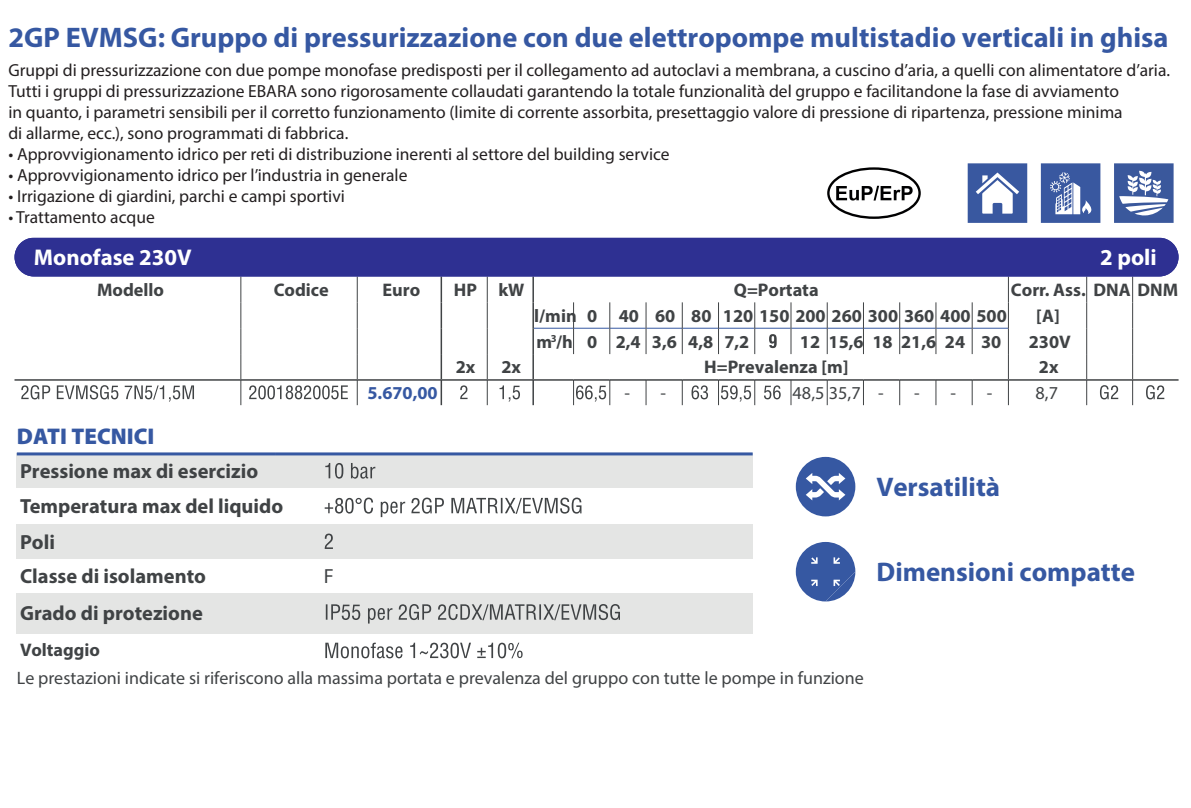
<style>
.page{position:relative;width:1191px;height:808px;background:#fff}
.page>*{position:absolute;margin:0;border:0;box-sizing:border-box;transform-origin:0 0}
.t1{font:700 28.5px "Myriad Pro";color:#3658a2}
.t2{font:700 27px "Myriad Pro";color:#3658a2}
.t3{font:700 22.8px "Myriad Pro";color:#fff}
.t4{font:900 22.8px "Myriad Pro";color:#3658a2}
.t5{font:700 20.4px/34.8px "Myriad Pro";color:#404345}
.t6{font:20.4px "Myriad Pro";color:#404345}
.t7{font:700 18.3px "Myriad Pro";color:#404345}
.t8{font:18.3px "Myriad Pro";color:#404345}
.t9{font:700 18.3px "Myriad Pro";color:#3658a2}
.t10{font:18px "Myriad Pro";color:#404345}
.t11{font:17.4px/21px "Myriad Pro";color:#231f20}
</style>
<div class="page">
<hr style="left:534px;top:328px;width:39px;height:1px;background:#3658a2">
<hr style="left:574px;top:328px;width:35px;height:1px;background:#3658a2">
<hr style="left:610px;top:328px;width:36px;height:1px;background:#3658a2">
<hr style="left:646px;top:328px;width:36px;height:1px;background:#3658a2">
<hr style="left:682px;top:328px;width:36px;height:1px;background:#3658a2">
<hr style="left:719px;top:328px;width:35px;height:1px;background:#3658a2">
<hr style="left:755px;top:328px;width:35px;height:1px;background:#3658a2">
<hr style="left:791px;top:328px;width:36px;height:1px;background:#3658a2">
<hr style="left:827px;top:328px;width:36px;height:1px;background:#3658a2">
<hr style="left:863px;top:328px;width:36px;height:1px;background:#3658a2">
<hr style="left:900px;top:328px;width:35px;height:1px;background:#3658a2">
<hr style="left:936px;top:328px;width:36px;height:1px;background:#3658a2">
<hr style="left:972px;top:328px;width:36px;height:1px;background:#3658a2">
<svg style="left:573px;top:302px;width:1px;height:52px"></svg>
<svg style="left:609px;top:302px;width:1px;height:52px"></svg>
<svg style="left:645px;top:302px;width:1px;height:52px"></svg>
<svg style="left:682px;top:302px;width:1px;height:52px"></svg>
<svg style="left:718px;top:302px;width:1px;height:52px"></svg>
<svg style="left:754px;top:302px;width:1px;height:52px"></svg>
<svg style="left:790px;top:302px;width:1px;height:52px"></svg>
<svg style="left:826px;top:302px;width:1px;height:52px"></svg>
<svg style="left:863px;top:302px;width:1px;height:52px"></svg>
<svg style="left:899px;top:302px;width:1px;height:52px"></svg>
<svg style="left:935px;top:302px;width:1px;height:52px"></svg>
<svg style="left:971px;top:302px;width:1px;height:52px"></svg>
<svg style="left:240px;top:276px;width:1px;height:129px"></svg>
<svg style="left:357px;top:276px;width:1px;height:129px"></svg>
<svg style="left:487px;top:276px;width:1px;height:129px"></svg>
<svg style="left:645px;top:381px;width:1px;height:24px"></svg>
<svg style="left:682px;top:381px;width:1px;height:24px"></svg>
<svg style="left:790px;top:381px;width:1px;height:24px"></svg>
<svg style="left:826px;top:381px;width:1px;height:24px"></svg>
<svg style="left:863px;top:381px;width:1px;height:24px"></svg>
<svg style="left:899px;top:381px;width:1px;height:24px"></svg>
<svg style="left:935px;top:381px;width:1px;height:24px"></svg>
<svg style="left:971px;top:381px;width:1px;height:24px"></svg>
<svg style="left:1008px;top:276px;width:1px;height:129px"></svg>
<svg style="left:1132px;top:276px;width:1px;height:129px"></svg>
<svg style="left:1086px;top:276px;width:1px;height:129px"></svg>
<hr style="left:440px;top:276px;width:2px;height:26px;background:#404345">
<hr style="left:440px;top:302px;width:2px;height:26px;background:#404345">
<hr style="left:440px;top:328px;width:2px;height:26px;background:#404345">
<hr style="left:440px;top:354px;width:2px;height:25px;background:#404345">
<hr style="left:440px;top:380px;width:2px;height:25px;background:#404345">
<hr style="left:532px;top:276px;width:2px;height:26px;background:#404345">
<hr style="left:532px;top:302px;width:2px;height:26px;background:#404345">
<hr style="left:532px;top:328px;width:2px;height:26px;background:#404345">
<hr style="left:532px;top:354px;width:2px;height:25px;background:#404345">
<hr style="left:532px;top:380px;width:2px;height:25px;background:#404345">
<hr style="left:15px;top:379px;width:226px;height:2px;background:#404345">
<hr style="left:241px;top:379px;width:116px;height:2px;background:#404345">
<hr style="left:357px;top:379px;width:84px;height:2px;background:#404345">
<hr style="left:441px;top:379px;width:46px;height:2px;background:#404345">
<hr style="left:487px;top:379px;width:46px;height:2px;background:#404345">
<hr style="left:533px;top:379px;width:40px;height:2px;background:#404345">
<hr style="left:573px;top:379px;width:37px;height:2px;background:#404345">
<hr style="left:610px;top:379px;width:36px;height:2px;background:#404345">
<hr style="left:646px;top:379px;width:36px;height:2px;background:#404345">
<hr style="left:682px;top:379px;width:36px;height:2px;background:#404345">
<hr style="left:718px;top:379px;width:36px;height:2px;background:#404345">
<hr style="left:754px;top:379px;width:37px;height:2px;background:#404345">
<hr style="left:791px;top:379px;width:36px;height:2px;background:#404345">
<hr style="left:827px;top:379px;width:36px;height:2px;background:#404345">
<hr style="left:863px;top:379px;width:36px;height:2px;background:#404345">
<hr style="left:899px;top:379px;width:37px;height:2px;background:#404345">
<hr style="left:936px;top:379px;width:36px;height:2px;background:#404345">
<hr style="left:972px;top:379px;width:36px;height:2px;background:#404345">
<hr style="left:1008px;top:379px;width:78px;height:2px;background:#404345">
<hr style="left:1086px;top:379px;width:46px;height:2px;background:#404345">
<hr style="left:1132px;top:379px;width:46px;height:2px;background:#404345">
<div style="left:15px;top:238px;width:1163px;height:38px;background:#2e3092;border-radius:19px"></div>
<svg style="left:769px;top:334px;width:7px;height:14px"></svg>
<svg style="left:21px;top:385px;width:173px;height:17px"></svg>
<svg style="left:249px;top:385px;width:99px;height:14px"></svg>
<svg style="left:460px;top:385px;width:7px;height:14px"></svg>
<svg style="left:499px;top:385px;width:21px;height:17px"></svg>
<svg style="left:573px;top:380px;width:37px;height:25px"></svg>
<svg style="left:691px;top:385px;width:17px;height:14px"></svg>
<svg style="left:718px;top:380px;width:37px;height:25px"></svg>
<svg style="left:764px;top:385px;width:16px;height:14px"></svg>
<svg style="left:1100px;top:385px;width:18px;height:14px"></svg>
<svg style="left:1146px;top:385px;width:18px;height:14px"></svg>
<div style="left:275px;top:593px;width:477px;height:41px;background:#e4e5e4"></div>
<div style="left:17px;top:593px;width:258px;height:41px;background:#e4e5e4"></div>
<div style="left:275px;top:524px;width:477px;height:35px;background:#e4e5e4"></div>
<div style="left:17px;top:524px;width:258px;height:35px;background:#e4e5e4"></div>
<div style="left:275px;top:454px;width:477px;height:34px;background:#e4e5e4"></div>
<div style="left:17px;top:454px;width:258px;height:34px;background:#e4e5e4"></div>
<hr style="left:17px;top:452px;width:258px;height:3px;background:#3658a2">
<hr style="left:275px;top:452px;width:477px;height:3px;background:#3658a2">
<svg style="left:325px;top:463px;width:50px;height:16px"></svg>
<svg style="left:325px;top:498px;width:256px;height:19px"></svg>
<svg style="left:325px;top:534px;width:8px;height:15px"></svg>
<svg style="left:326px;top:604px;width:294px;height:19px"></svg>
<svg style="left:325px;top:643px;width:197px;height:15px"></svg>
<svg style="left:827px;top:167px;width:93px;height:52px"></svg>
<div style="left:796px;top:457px;width:59px;height:59px;background:#3658a2;border-radius:50%"></div>
<svg style="left:806px;top:473px;width:39px;height:27px"></svg>
<svg style="left:796px;top:542px;width:59px;height:59px"></svg>
<svg style="left:967px;top:163px;width:60px;height:60px"></svg>
<svg style="left:1040px;top:163px;width:60px;height:60px;background:#5d76b1"></svg>
<svg style="left:1114px;top:163px;width:59px;height:60px"></svg>
<h1 class="t1" style="left:8px;top:19px;width:1161px">2GP EVMSG: Gruppo di pressurizzazione con due elettropompe multistadio verticali in ghisa</h1>
<p class="t11" style="left:8px;top:59px;width:1163px">Gruppi di pressurizzazione con due pompe monofase predisposti per il collegamento ad autoclavi a membrana, a cuscino d’aria, a quelli con alimentatore d’aria.<br>Tutti i gruppi di pressurizzazione EBARA sono rigorosamente collaudati garantendo la totale funzionalità del gruppo e facilitandone la fase di avviamento<br>in quanto, i parametri sensibili per il corretto funzionamento (limite di corrente assorbita, presettaggio valore di pressione di ripartenza, pressione minima<br>di allarme, ecc.), sono programmati di fabbrica.</p>
<p class="t11" style="left:8px;top:143px;width:663px">• Approvvigionamento idrico per reti di distribuzione inerenti al settore del building service</p>
<p class="t11" style="left:8px;top:164px;width:400px">• Approvvigionamento idrico per l’industria in generale</p>
<p class="t11" style="left:8px;top:185px;width:338px">• Irrigazione di giardini, parchi e campi sportivi</p>
<p class="t11" style="left:8px;top:206px;width:148px">• Trattamento acque</p>
<h3 class="t3" style="left:34px;top:243px;width:159px">Monofase 230V</h3>
<h3 class="t3" style="left:1100px;top:243px;width:58px">2 poli</h3>
<p class="t7" style="left:97px;top:278px;width:69px">Modello</p>
<p class="t7" style="left:274px;top:278px;width:57px">Codice</p>
<p class="t7" style="left:382px;top:278px;width:39px">Euro</p>
<p class="t7" style="left:454px;top:278px;width:72px">HP kW</p>
<p class="t7" style="left:734px;top:278px;width:86px">Q=Portata</p>
<p class="t7" style="left:1011px;top:278px;width:169px">Corr. Ass. DNA DNM</p>
<p class="t7" style="left:534px;top:304px;width:474px">l/min 0 40 60 80 120 150 200 260 300 360 400 500</p>
<p class="t7" style="left:1036px;top:304px;width:25px">[A]</p>
<p class="t7" style="left:536px;top:330px;width:214px">m<sup>3</sup>/h 0 2,4 3,6 4,8 7,2</p>
<p class="t7" style="left:800px;top:330px;width:203px">12 15,6 18 21,6 24 30</p>
<p class="t7" style="left:1028px;top:330px;width:43px">230V</p>
<p class="t7" style="left:456px;top:355px;width:21px">2x</p>
<p class="t7" style="left:501px;top:355px;width:21px">2x</p>
<p class="t7" style="left:704px;top:355px;width:146px">H=Prevalenza [m]</p>
<p class="t7" style="left:1038px;top:355px;width:21px">2x</p>
<p class="t9" style="left:367px;top:381px;width:72px">5.670,00</p>
<p class="t8" style="left:624px;top:382px;width:43px">- -</p>
<p class="t8" style="left:792px;top:382px;width:92px">48,5 35,7 -</p>
<p class="t8" style="left:914px;top:382px;width:43px">- -</p>
<p class="t8" style="left:986px;top:382px;width:73px">- 8,7</p>
<h3 class="t4" style="left:17px;top:421px;width:139px">DATI TECNICI</h3>
<p class="t5" style="left:20px;top:453px;width:265px">Pressione max di esercizio<br>Temperatura max del liquido<br>Poli<br>Classe di isolamento</p>
<h2 class="t2" style="left:876px;top:470px;width:125px">Versatilità</h2>
<h2 class="t2" style="left:876px;top:555px;width:260px">Dimensioni compatte</h2>
<p class="t6" style="left:324px;top:564px;width:11px">F</p>
<p class="t5" style="left:20px;top:595px;width:184px">Grado di protezione</p>
<p class="t7" style="left:20px;top:638px;width:81px">Voltaggio</p>
<p class="t10" style="left:17px;top:667px;width:848px">Le prestazioni indicate si riferiscono alla massima portata e prevalenza del gruppo con tutte le pompe in funzione</p>
</div>
